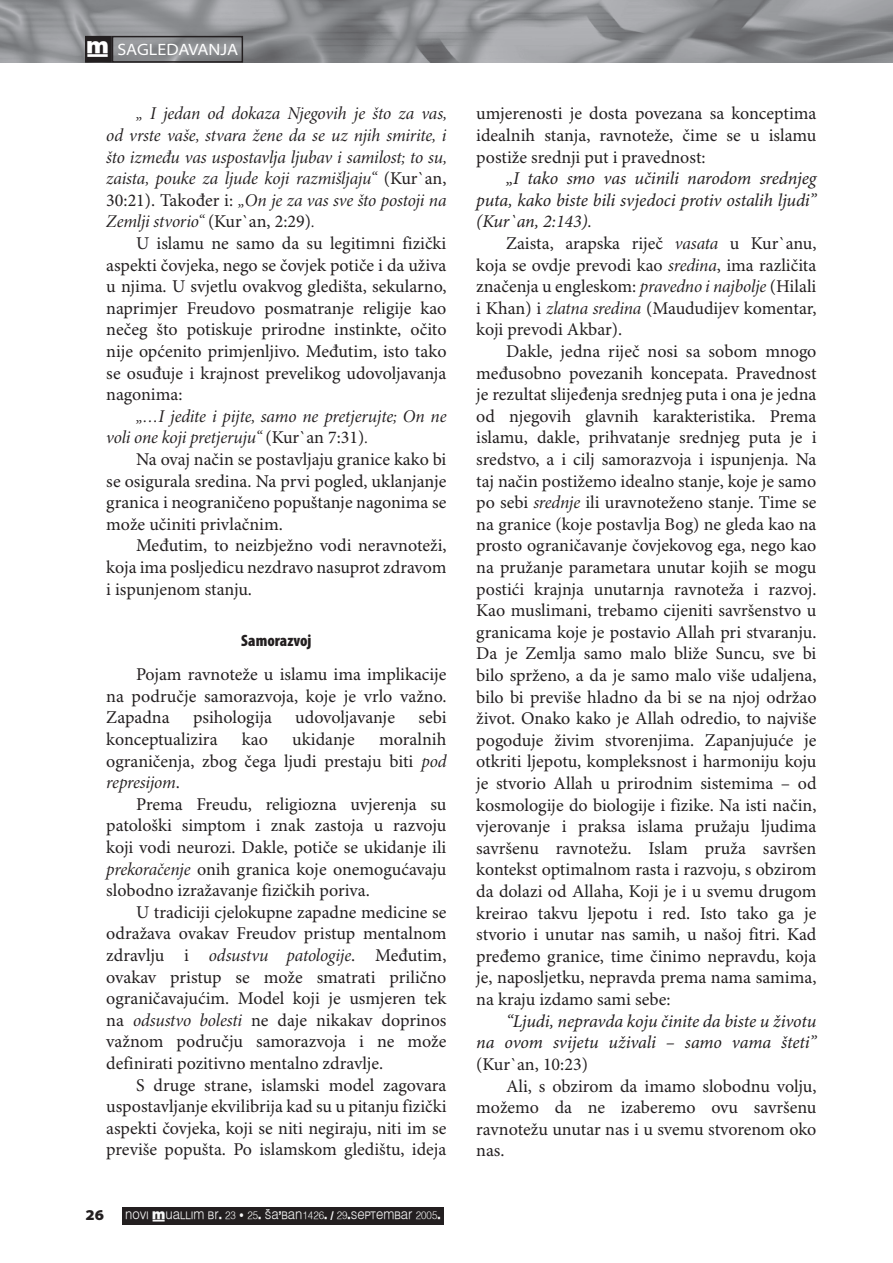
<style>
.page{position:relative;width:893px;height:1263px;background:#fff}
.page>*{position:absolute;margin:0;border:0;box-sizing:border-box;transform-origin:0 0}
.t1{font:18px/21.6px "Minion Pro";color:#231f20;text-align:justify}
.t2{font:18px/21.6px "Minion Pro It Subh";letter-spacing:-.01em;color:#231f20;text-align:justify}
.t3{font:italic 18px/21.6px "Minion Pro";letter-spacing:-.01em;color:#231f20;text-align:justify}
.t4{font:semi-expanded 16.5px "Myriad Pro";color:#fff}
.t5{font:900 condensed 16.5px "Myriad Pro";color:#231f20}
.t6{font:16.5px "Muallim";color:#fff}
.t7{font:900 semi-expanded 15px "Myriad Pro";color:#231f20}
.t8{font:10.8px "Muallim";color:#f9f9f9;scale:.91 1}
.s1{font-family:"Minion Pro"}
.s2{font-family:"Minion Pro It Subh"}
</style>
<div class="page">
<img style="left:0;top:0;width:893px;height:62px">
<div style="left:86px;top:37px;width:25px;height:25px;background:#231f20"></div>
<div style="left:85px;top:36px;width:27px;height:27px;border:2px solid #231f20"></div>
<div style="left:112px;top:36px;width:131px;height:27px;border:2px solid #231f20"></div>
<div style="left:122px;top:1206px;width:322px;height:18px;background:#231f20"></div>
<p class="t6" style="left:87px;top:37px;width:24px">†</p>
<p class="t4" style="left:117px;top:40px;width:122px">SAGLEDAVANJA</p>
<p class="t2" style="left:106px;top:103px;width:342px;text-indent:30px">„ I jedan od dokaza Njegovih je što za vas, od vrste vaše, stvara žene da se uz njih smirite, i što između vas uspostavlja ljubav i samilost; to su, zaista, pouke za ljude koji razmišljaju“ <span class="s1">(Kur`an, 30:21). Također i:</span> „On je za vas sve što postoji na Zemlji stvorio“ <span class="s1">(Kur`an, 2:29)</span>.</p>
<p class="t1" style="left:106px;top:233px;width:342px;text-indent:30px">U islamu ne samo da su legitimni fizički aspekti čovjeka, nego se čovjek potiče i da uživa u njima. U svjetlu ovakvog gledišta, sekularno, naprimjer Freudovo posmatranje religije kao nečeg što potiskuje prirodne instinkte, očito nije općenito primjenljivo. Međutim, isto tako se osuđuje i krajnost prevelikog udovoljavanja nagonima:</p>
<p class="t2" style="left:106px;top:406px;width:342px;text-indent:30px">„…I jedite i pijte, samo ne pretjerujte; On ne voli one koji pretjeruju“ <span class="s1">(Kur`an 7:31)</span>.</p>
<p class="t1" style="left:106px;top:449px;width:342px;text-indent:30px">Na ovaj način se postavljaju granice kako bi se osigurala sredina. Na prvi pogled, uklanjanje granica i neograničeno popuštanje nagonima se može učiniti privlačnim.</p>
<p class="t1" style="left:106px;top:536px;width:342px;text-indent:30px">Međutim, to neizbježno vodi neravnoteži, koja ima posljedicu nezdravo nasuprot zdravom i ispunjenom stanju.</p>
<p class="t5" style="left:241px;top:630px;width:72px">Samorazvoj</p>
<p class="t1" style="left:106px;top:664px;width:342px;text-indent:30px">Pojam ravnoteže u islamu ima implikacije na područje samorazvoja, koje je vrlo važno.<br>Zapadna</p>
<p class="t1" style="left:193px;top:708px;width:80px">psihologija</p>
<p class="t1" style="left:295px;top:708px;width:101px">udovoljavanje</p>
<p class="t1" style="left:418px;top:708px;width:30px">sebi</p>
<p class="t1" style="left:106px;top:729px;width:113px">konceptualizira</p>
<p class="t1" style="left:242px;top:729px;width:27px">kao</p>
<p class="t1" style="left:292px;top:729px;width:64px">ukidanje</p>
<p class="t1" style="left:106px;top:729px;width:342px;text-align:right">moralnih<br>ograničenja, zbog čega ljudi prestaju biti <span class="s2">pod</span></p>
<p class="t2" style="left:106px;top:772px;width:75px">represijom<span class="s1">.</span></p>
<p class="t1" style="left:106px;top:794px;width:342px;text-indent:30px">Prema Freudu, religiozna uvjerenja su patološki simptom i znak zastoja u razvoju koji vodi neurozi. Dakle, potiče se ukidanje ili <span class="s2">prekoračenje</span> onih granica koje onemogućavaju slobodno izražavanje fizičkih poriva.</p>
<p class="t1" style="left:106px;top:902px;width:342px;text-indent:30px">U tradiciji cjelokupne zapadne medicine se odražava ovakav Freudov pristup mentalnom zdravlju i <span class="s2">odsustvu patologije</span>. Međutim, ovakav pristup se može smatrati prilično ograničavajućim. Model koji je usmjeren tek na <span class="s2">odsustvo bolesti</span> ne daje nikakav doprinos važnom području samorazvoja i ne može definirati pozitivno mentalno zdravlje.</p>
<p class="t1" style="left:106px;top:1075px;width:342px;text-indent:30px">S druge strane, islamski model zagovara uspostavljanje ekvilibrija kad su u pitanju fizički aspekti čovjeka, koji se niti negiraju, niti im se previše popušta. Po islamskom gledištu, ideja</p>
<p class="t7" style="left:85px;top:1207px;width:20px">26</p>
<p class="t8" style="left:125px;top:1208px;width:348px">NOVI †UALLIM BR. 23 • 25. ŠA’BAN1426. / 29.SEPTEMBAR 2005.</p>
<p class="t1" style="left:476px;top:104px;width:342px">umjerenosti je dosta povezana sa konceptima idealnih stanja, ravnoteže, čime se u islamu postiže srednji put i pravednost:</p>
<p class="t3" style="left:476px;top:168px;width:342px;text-indent:30px">„I tako smo vas učinili narodom srednjeg puta, kako biste bili svjedoci protiv ostalih ljudi” (Kur`an, 2:143).</p>
<p class="t1" style="left:476px;top:233px;width:342px;text-indent:30px">Zaista, arapska riječ <span class="s2">vasata</span> u Kur`anu, koja se ovdje prevodi kao <span class="s2">sredina</span>, ima različita značenja u engleskom: <span class="s2">pravedno i najbolje</span> (Hilali i Khan) i <span class="s2">zlatna sredina</span> (Maududijev komentar, koji prevodi Akbar).</p>
<p class="t1" style="left:476px;top:341px;width:342px;text-indent:30px">Dakle, jedna riječ nosi sa sobom mnogo međusobno povezanih koncepata. Pravednost je rezultat slijeđenja srednjeg puta i ona je jedna od njegovih glavnih karakteristika. Prema islamu, dakle, prihvatanje srednjeg puta je i sredstvo, a i cilj samorazvoja i ispunjenja. Na taj način postižemo idealno stanje, koje je samo po sebi <span class="s2">srednje</span> ili uravnoteženo stanje. Time se na granice (koje postavlja Bog) ne gleda kao na prosto ograničavanje čovjekovog ega, nego kao na pružanje parametara unutar kojih se mogu postići krajnja unutarnja ravnoteža i razvoj.<br>Kao muslimani, trebamo cijeniti savršenstvo u granicama koje je postavio Allah pri stvaranju.<br>Da je Zemlja samo malo bliže Suncu, sve bi bilo sprženo, a da je samo malo više udaljena, bilo bi previše hladno da bi se na njoj održao život. Onako kako je Allah odredio, to najviše pogoduje živim stvorenjima. Zapanjujuće je otkriti ljepotu, kompleksnost i harmoniju koju je stvorio Allah u prirodnim sistemima – od kosmologije do biologije i fizike. Na isti način, vjerovanje i praksa islama pružaju ljudima savršenu ravnotežu. Islam pruža savršen kontekst optimalnom rasta i razvoju, s obzirom da dolazi od Allaha, Koji je i u svemu drugom kreirao takvu ljepotu i red. Isto tako ga je stvorio i unutar nas samih, u našoj fitri. Kad pređemo granice, time činimo nepravdu, koja je, naposljetku, nepravda prema nama samima, na kraju izdamo sami sebe:</p>
<p class="t3" style="left:476px;top:1011px;width:342px;text-align:right">“Ljudi, nepravda koju činite da biste u životu<br>na ovom svijetu uživali – samo vama šteti”</p>
<p class="t1" style="left:476px;top:1054px;width:113px">(Kur`an, 10:23)</p>
<p class="t1" style="left:506px;top:1076px;width:312px">Ali, s obzirom da imamo slobodnu volju,</p>
<p class="t1" style="left:476px;top:1097px;width:342px">možemo da ne izaberemo ovu savršenu</p>
<p class="t1" style="left:476px;top:1119px;width:342px">ravnotežu unutar nas i u svemu stvorenom oko</p>
<p class="t1" style="left:476px;top:1140px;width:30px">nas.</p>
</div>
